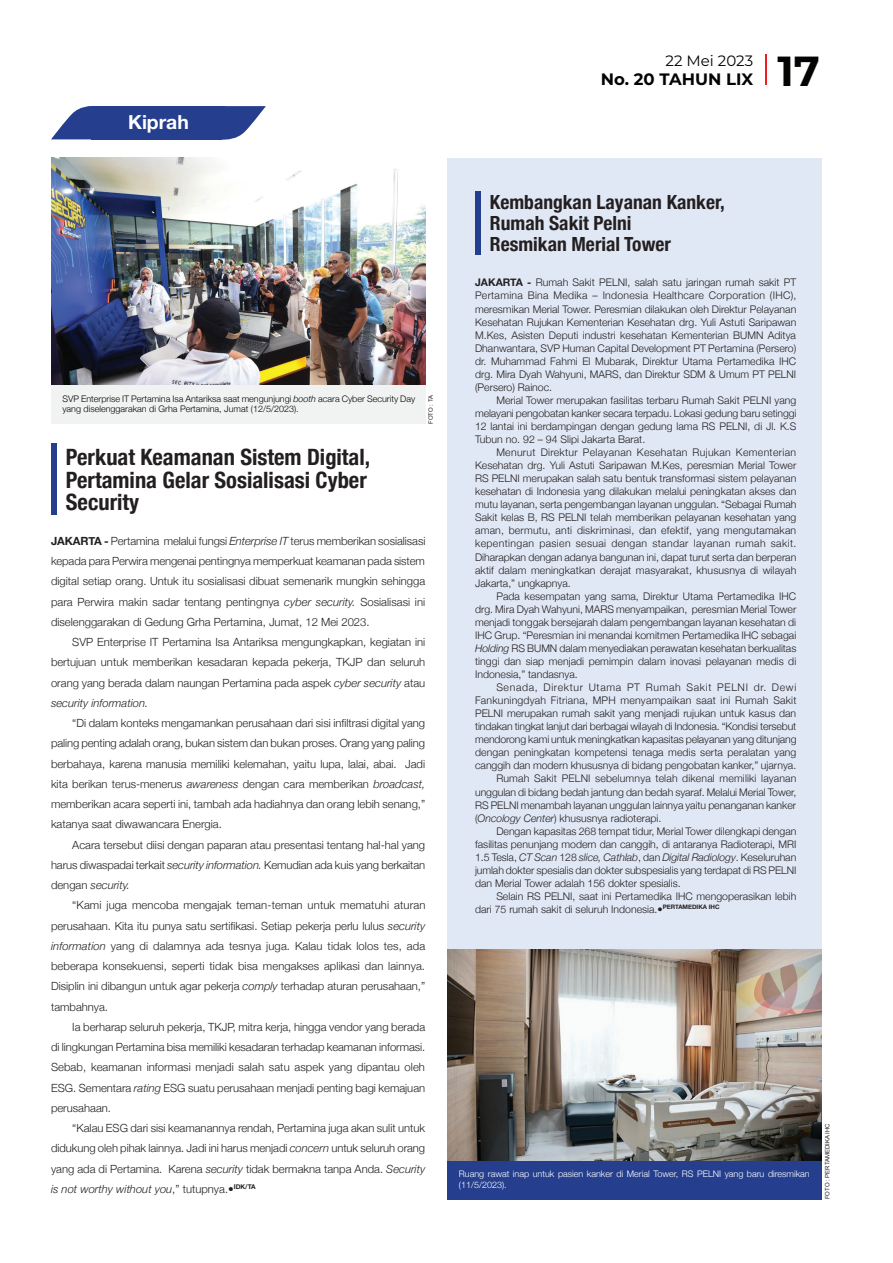
<style>
.page{position:relative;width:893px;height:1263px;background:#fff}
.page>*{position:absolute;margin:0;border:0;box-sizing:border-box;transform-origin:0 0}
.t1{font:700 42px "Montserrat";color:#040503}
.t2{font:700 condensed 22.5px/22.5px "Helvetica Neue";color:#231f20}
.t3{font:700 condensed 19.5px/21px "Helvetica Neue";color:#231f20}
.t4{font:700 19.35px "Helvetica Neue";color:#fff}
.t5{font:700 16.5px "Montserrat";color:#040503}
.t6{font:15px "Montserrat";color:#040503}
.t7{font:300 11.25px/20.2px "Helvetica Neue";color:#231f20;text-align:justify}
.t8{font:300 10.5px/13px "Helvetica Neue";color:#231f20;text-align:justify}
.t9{font:italic 300 10.5px "Helvetica Neue";letter-spacing:-.005em;color:#231f20}
.t10{font:300 10.5px "Helvetica Neue";letter-spacing:.02em;color:#231f20}
.t11{font:300 10.5px "Helvetica Neue";letter-spacing:.06em;color:#231f20}
.t12{font:300 9px/10.5px "Helvetica Neue";color:#040503}
.t13{font:300 9px/10.5px "Helvetica Neue";color:#fff}
.t14{font:6px "Arial";color:#231f20}
.s1{font-style:italic}
.s2{font-weight:700}
.s3{font-style:normal}
</style>
<div class="page">
<div style="left:447px;top:158px;width:374px;height:813px;background:#e1e8f5"></div>
<img style="left:447px;top:949px;width:374px;height:213px">
<div style="left:448px;top:1161px;width:374px;height:38px;background:#253f8e"></div>
<hr style="left:765px;top:55px;width:2px;height:30px;background:#ee1d23">
<img style="left:51px;top:158px;width:374px;height:228px">
<div style="left:51px;top:386px;width:374px;height:38px;background:#f1f3f3"></div>
<svg style="left:51px;top:106px;width:215px;height:33px;background:#41589c"></svg>
<div style="left:51px;top:443px;width:6px;height:72px;background:#253f8e"></div>
<div style="left:475px;top:191px;width:6px;height:64px;background:#253f8e"></div>
<h3 class="t4" style="left:128px;top:107px;width:62px">Kiprah</h3>
<p class="t12" style="left:62px;top:393px;width:354px">SVP Enterprise IT Pertamina Isa Antariksa saat mengunjungi <span class="s1">booth</span> acara Cyber Security Day yang diselenggarakan di Grha Pertamina, Jumat (12/5/2023).</p>
<p class="t14" style="left:427px;top:424px;width:30px;rotate:-90deg">FOTO : TA</p>
<h2 class="t2" style="left:66px;top:444px;width:306px">Perkuat Keamanan Sistem Digital,<br>Pertamina Gelar Sosialisasi Cyber<br>Security</h2>
<p class="t7" style="left:51px;top:530px;width:376px"><span class="s2">JAKARTA -</span> Pertamina melalui fungsi <span class="s1">Enterprise IT</span> terus memberikan sosialisasi kepada para Perwira mengenai pentingnya memperkuat keamanan pada sistem digital setiap orang. Untuk itu sosialisasi dibuat semenarik mungkin sehingga para Perwira makin sadar tentang pentingnya <span class="s1">cyber security.</span> Sosialisasi ini diselenggarakan di Gedung Grha Pertamina, Jumat, 12 Mei 2023.</p>
<p class="t7" style="left:51px;top:631px;width:376px;text-indent:21px">SVP Enterprise IT Pertamina Isa Antariksa mengungkapkan, kegiatan ini bertujuan untuk memberikan kesadaran kepada pekerja, TKJP dan seluruh orang yang berada dalam naungan Pertamina pada aspek <span class="s1">cyber security</span> atau <span class="s1">security information.</span></p>
<p class="t7" style="left:51px;top:712px;width:376px;text-indent:21px">“Di dalam konteks mengamankan perusahaan dari sisi infiltrasi digital yang paling penting adalah orang, bukan sistem dan bukan proses. Orang yang paling berbahaya, karena manusia memiliki kelemahan, yaitu lupa, lalai, abai. Jadi kita berikan terus-menerus <span class="s1">awareness</span> dengan cara memberikan <span class="s1">broadcast, </span>memberikan acara seperti ini, tambah ada hadiahnya dan orang lebih senang,” katanya saat diwawancara Energia.</p>
<p class="t7" style="left:51px;top:834px;width:376px;text-indent:21px">Acara tersebut diisi dengan paparan atau presentasi tentang hal-hal yang harus diwaspadai terkait <span class="s1">security information.</span> Kemudian ada kuis yang berkaitan dengan <span class="s1">security.</span></p>
<p class="t7" style="left:51px;top:894px;width:376px;text-indent:21px">“Kami juga mencoba mengajak teman-teman untuk mematuhi aturan perusahaan. Kita itu punya satu sertifikasi. Setiap pekerja perlu lulus <span class="s1">security information</span> yang di dalamnya ada tesnya juga. Kalau tidak lolos tes, ada beberapa konsekuensi, seperti tidak bisa mengakses aplikasi dan lainnya.<br>Disiplin ini dibangun untuk agar pekerja <span class="s1">comply</span> terhadap aturan perusahaan,” tambahnya.</p>
<p class="t7" style="left:51px;top:1016px;width:376px;text-indent:21px">Ia berharap seluruh pekerja, TKJP, mitra kerja, hingga vendor yang berada di lingkungan Pertamina bisa memiliki kesadaran terhadap keamanan informasi.<br>Sebab, keamanan informasi menjadi salah satu aspek yang dipantau oleh ESG. Sementara <span class="s1">rating</span> ESG suatu perusahaan menjadi penting bagi kemajuan perusahaan.</p>
<p class="t7" style="left:51px;top:1117px;width:376px;text-indent:21px">“Kalau ESG dari sisi keamanannya rendah, Pertamina juga akan sulit untuk didukung oleh pihak lainnya. Jadi ini harus menjadi <span class="s1">concern</span> untuk seluruh orang yang ada di Pertamina. Karena <span class="s1">security</span> tidak bermakna tanpa Anda. <span class="s1">Security is not worthy without you</span>,” tutupnya.•<sup>IDK/TA</sup></p>
<h3 class="t6" style="left:666px;top:50px;width:89px">22 Mei 2023</h3>
<h3 class="t5" style="left:601px;top:68px;width:154px">No. 20 TAHUN LIX</h3>
<h1 class="t1" style="left:777px;top:40px;width:44px">17</h1>
<h3 class="t3" style="left:490px;top:191px;width:236px">Kembangkan Layanan Kanker,<br>Rumah Sakit Pelni<br>Resmikan Merial Tower</h3>
<p class="t8" style="left:475px;top:275px;width:323px"><span class="s2">JAKARTA -</span> Rumah Sakit PELNI, salah satu jaringan rumah sakit PT Pertamina Bina Medika – Indonesia Healthcare Corporation (IHC), meresmikan Merial Tower. Peresmian dilakukan oleh Direktur Pelayanan Kesehatan Rujukan Kementerian Kesehatan drg. Yuli Astuti Saripawan M.Kes, Asisten Deputi industri kesehatan Kementerian BUMN Aditya Dhanwantara, SVP Human Capital Development PT Pertamina (Persero) dr. Muhammad Fahmi El Mubarak, Direktur Utama Pertamedika IHC drg. Mira Dyah Wahyuni, MARS, dan Direktur SDM &amp; Umum PT PELNI (Persero) Rainoc.</p>
<p class="t8" style="left:475px;top:393px;width:323px;text-indent:21px">Merial Tower merupakan fasilitas terbaru Rumah Sakit PELNI yang melayani pengobatan kanker secara terpadu. Lokasi gedung baru setinggi 12 lantai ini berdampingan dengan gedung lama RS PELNI, di Jl. K.S Tubun no. 92 – 94 Slipi Jakarta Barat.</p>
<p class="t8" style="left:475px;top:445px;width:323px;text-indent:21px">Menurut Direktur Pelayanan Kesehatan Rujukan Kementerian Kesehatan drg. Yuli Astuti Saripawan M.Kes, peresmian Merial Tower RS PELNI merupakan salah satu bentuk transformasi sistem pelayanan kesehatan di Indonesia yang dilakukan melalui peningkatan akses dan mutu layanan, serta pengembangan layanan unggulan. “Sebagai Rumah Sakit kelas B, RS PELNI telah memberikan pelayanan kesehatan yang aman, bermutu, anti diskriminasi, dan efektif, yang mengutamakan kepentingan pasien sesuai dengan standar layanan rumah sakit.<br>Diharapkan dengan adanya bangunan ini, dapat turut serta dan berperan aktif dalam meningkatkan derajat masyarakat, khususnya di wilayah Jakarta,” ungkapnya.</p>
<p class="t8" style="left:475px;top:589px;width:323px;text-indent:21px">Pada kesempatan yang sama, Direktur Utama Pertamedika IHC drg. Mira Dyah Wahyuni, MARS menyampaikan, peresmian Merial Tower menjadi tonggak bersejarah dalam pengembangan layanan kesehatan di IHC Grup. “Peresmian ini menandai komitmen Pertamedika IHC sebagai <span class="s1">Holding</span> RS BUMN dalam menyediakan perawatan kesehatan berkualitas tinggi dan siap menjadi pemimpin dalam inovasi pelayanan medis di Indonesia,” tandasnya.</p>
<p class="t11" style="left:496px;top:679px;width:301px">Senada, Direktur Utama PT Rumah Sakit PELNI dr. Dewi</p>
<p class="t10" style="left:475px;top:692px;width:323px">Fankuningdyah Fitriana, MPH menyampaikan saat ini Rumah Sakit</p>
<p class="t8" style="left:475px;top:706px;width:323px">PELNI merupakan rumah sakit yang menjadi rujukan untuk kasus dan</p>
<p class="t8" style="left:475px;top:719px;width:323px">tindakan tingkat lanjut dari berbagai wilayah di Indonesia. “Kondisi tersebut</p>
<p class="t8" style="left:475px;top:732px;width:323px">mendorong kami untuk meningkatkan kapasitas pelayanan yang ditunjang</p>
<p class="t8" style="left:475px;top:745px;width:323px">dengan peningkatan kompetensi tenaga medis serta peralatan yang</p>
<p class="t8" style="left:475px;top:758px;width:323px">canggih dan modern khususnya di bidang pengobatan kanker,” ujarnya.</p>
<p class="t8" style="left:496px;top:771px;width:302px">Rumah Sakit PELNI sebelumnya telah dikenal memiliki layanan</p>
<p class="t8" style="left:475px;top:784px;width:323px">unggulan di bidang bedah jantung dan bedah syaraf. Melalui Merial Tower,</p>
<p class="t8" style="left:475px;top:797px;width:322px">RS PELNI menambah layanan unggulan lainnya yaitu penanganan kanker</p>
<p class="t8" style="left:475px;top:810px;width:188px">(<span class="s1">Oncology Center</span>) khususnya radioterapi.</p>
<p class="t8" style="left:496px;top:824px;width:302px">Dengan kapasitas 268 tempat tidur, Merial Tower dilengkapi dengan</p>
<p class="t8" style="left:475px;top:837px;width:323px">fasilitas penunjang modern dan canggih, di antaranya Radioterapi, MRI</p>
<p class="t9" style="left:475px;top:849px;width:323px"><span class="s3">1.5 Tesla,</span> CT Scan <span class="s3">128</span> slice, Cathlab<span class="s3">, dan</span> Digital Radiology<span class="s3">. Keseluruhan</span></p>
<p class="t8" style="left:475px;top:863px;width:323px">jumlah dokter spesialis dan dokter subspesialis yang terdapat di RS PELNI</p>
<p class="t8" style="left:475px;top:876px;width:207px">dan Merial Tower adalah 156 dokter spesialis.</p>
<p class="t8" style="left:496px;top:889px;width:301px">Selain RS PELNI, saat ini Pertamedika IHC mengoperasikan lebih</p>
<p class="t8" style="left:475px;top:902px;width:246px">dari 75 rumah sakit di seluruh Indonesia.•<sup>PERTAMEDIKA</sup> <sup>IHC</sup></p>
<p class="t13" style="left:459px;top:1168px;width:352px">Ruang rawat inap untuk pasien kanker di Merial Tower, RS PELNI yang baru diresmikan (11/5/2023).</p>
<p class="t14" style="left:823px;top:1199px;width:77px;rotate:-90deg">FOTO : PERTAMEDIKA IHC</p>
</div>
